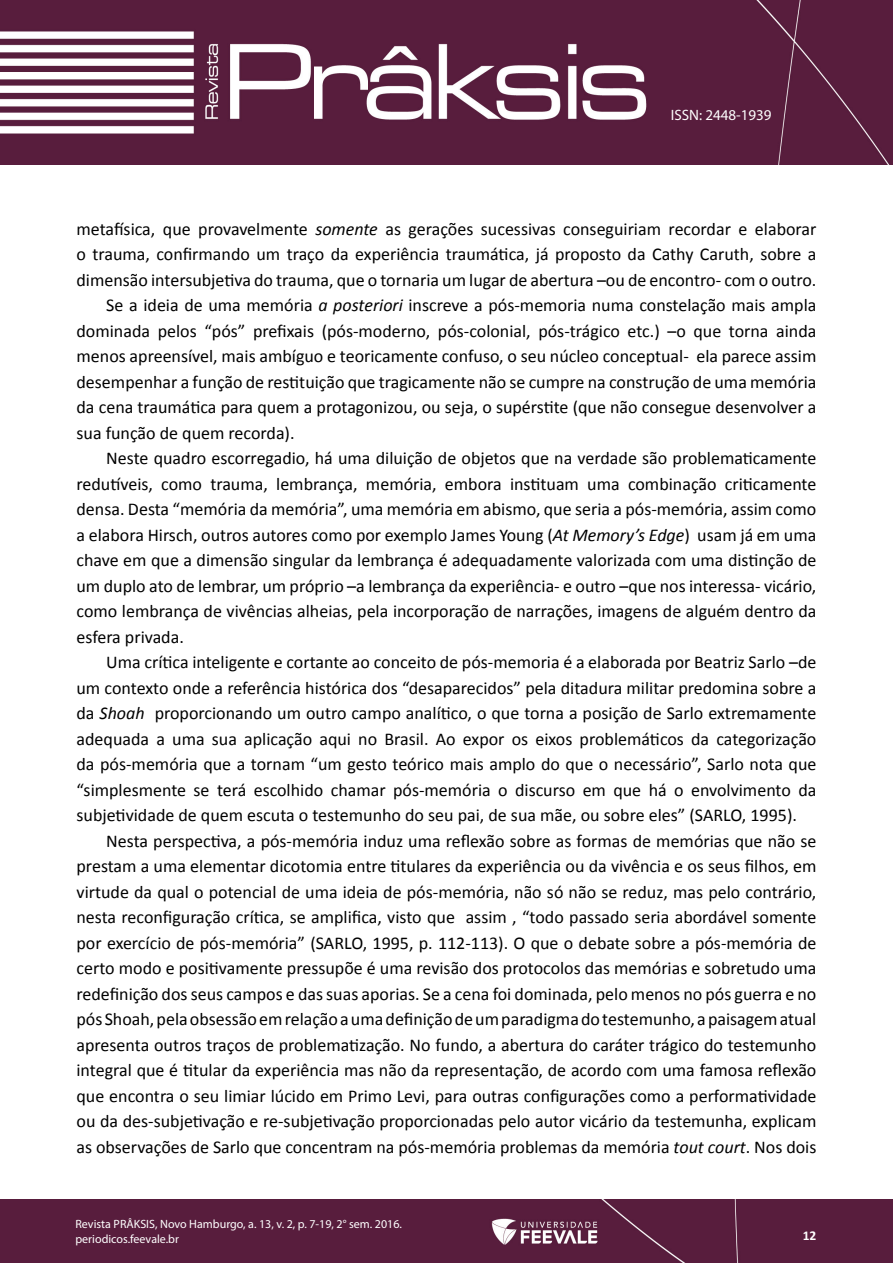
<style>
.page{position:relative;width:893px;height:1263px;background:#fff}
.page>*{position:absolute;margin:0;border:0;box-sizing:border-box;transform-origin:0 0}
.t1{font:18px "Calibri";color:#000}
.t2{font:15px "Myriad Pro";color:#fff}
.t3{font:700 13.5px "Calibri";color:#fff}
.t4{font:12px/15px "Myriad Pro";color:#fff}
.s1{font-style:italic}
</style>
<div class="page">
<img style="left:0;top:0;width:893px;height:164px">
<div style="left:0;top:1199px;width:893px;height:64px;background:#581d3d"></div>
<p class="t2" style="left:671px;top:106px;width:102px">ISSN: 2448-1939</p>
<p class="t1" style="left:77px;top:217px;width:741px">metafísica, que provavelmente <span class="s1">somente</span> as gerações sucessivas conseguiriam recordar e elaborar</p>
<p class="t1" style="left:77px;top:243px;width:741px">o trauma, confirmando um traço da experiência traumática, já proposto da Cathy Caruth, sobre a</p>
<p class="t1" style="left:77px;top:268px;width:741px">dimensão intersubjetiva do trauma, que o tornaria um lugar de abertura –ou de encontro- com o outro.</p>
<p class="t1" style="left:106px;top:294px;width:712px">Se a ideia de uma memória <span class="s1">a posteriori</span> inscreve a pós-memoria numa constelação mais ampla</p>
<p class="t1" style="left:77px;top:319px;width:741px">dominada pelos “pós” prefixais (pós-moderno, pós-colonial, pós-trágico etc.) –o que torna ainda</p>
<p class="t1" style="left:77px;top:345px;width:741px">menos apreensível, mais ambíguo e teoricamente confuso, o seu núcleo conceptual- ela parece assim</p>
<p class="t1" style="left:77px;top:370px;width:741px">desempenhar a função de restituição que tragicamente não se cumpre na construção de uma memória</p>
<p class="t1" style="left:77px;top:396px;width:741px">da cena traumática para quem a protagonizou, ou seja, o supérstite (que não consegue desenvolver a</p>
<p class="t1" style="left:77px;top:421px;width:220px">sua função de quem recorda).</p>
<p class="t1" style="left:106px;top:447px;width:712px">Neste quadro escorregadio, há uma diluição de objetos que na verdade são problematicamente</p>
<p class="t1" style="left:77px;top:472px;width:741px">redutíveis, como trauma, lembrança, memória, embora instituam uma combinação criticamente</p>
<p class="t1" style="left:77px;top:498px;width:741px">densa. Desta “memória da memória”, uma memória em abismo, que seria a pós-memória, assim como</p>
<p class="t1" style="left:77px;top:523px;width:741px">a elabora Hirsch, outros autores como por exemplo James Young (<span class="s1">At Memory’s Edge</span>) usam já em uma</p>
<p class="t1" style="left:77px;top:549px;width:741px">chave em que a dimensão singular da lembrança é adequadamente valorizada com uma distinção de</p>
<p class="t1" style="left:77px;top:574px;width:741px">um duplo ato de lembrar, um próprio –a lembrança da experiência- e outro –que nos interessa- vicário,</p>
<p class="t1" style="left:77px;top:600px;width:741px">como lembrança de vivências alheias, pela incorporação de narrações, imagens de alguém dentro da</p>
<p class="t1" style="left:77px;top:625px;width:109px">esfera privada.</p>
<p class="t1" style="left:106px;top:651px;width:712px">Uma crítica inteligente e cortante ao conceito de pós-memoria é a elaborada por Beatriz Sarlo –de</p>
<p class="t1" style="left:77px;top:676px;width:741px">um contexto onde a referência histórica dos “desaparecidos” pela ditadura militar predomina sobre a</p>
<p class="t1" style="left:77px;top:702px;width:741px">da <span class="s1">Shoah</span> proporcionando um outro campo analítico, o que torna a posição de Sarlo extremamente</p>
<p class="t1" style="left:77px;top:727px;width:741px">adequada a uma sua aplicação aqui no Brasil. Ao expor os eixos problemáticos da categorização</p>
<p class="t1" style="left:77px;top:753px;width:741px">da pós-memória que a tornam “um gesto teórico mais amplo do que o necessário”, Sarlo nota que</p>
<p class="t1" style="left:77px;top:778px;width:741px">“simplesmente se terá escolhido chamar pós-memória o discurso em que há o envolvimento da</p>
<p class="t1" style="left:77px;top:804px;width:722px">subjetividade de quem escuta o testemunho do seu pai, de sua mãe, ou sobre eles” (SARLO, 1995).</p>
<p class="t1" style="left:106px;top:829px;width:712px">Nesta perspectiva, a pós-memória induz uma reflexão sobre as formas de memórias que não se</p>
<p class="t1" style="left:77px;top:855px;width:741px">prestam a uma elementar dicotomia entre titulares da experiência ou da vivência e os seus filhos, em</p>
<p class="t1" style="left:77px;top:880px;width:741px">virtude da qual o potencial de uma ideia de pós-memória, não só não se reduz, mas pelo contrário,</p>
<p class="t1" style="left:77px;top:906px;width:741px">nesta reconfiguração crítica, se amplifica, visto que assim , “todo passado seria abordável somente</p>
<p class="t1" style="left:77px;top:931px;width:741px">por exercício de pós-memória” (SARLO, 1995, p. 112-113). O que o debate sobre a pós-memória de</p>
<p class="t1" style="left:77px;top:957px;width:741px">certo modo e positivamente pressupõe é uma revisão dos protocolos das memórias e sobretudo uma</p>
<p class="t1" style="left:77px;top:982px;width:741px">redefinição dos seus campos e das suas aporias. Se a cena foi dominada, pelo menos no pós guerra e no</p>
<p class="t1" style="left:77px;top:1008px;width:741px">pós Shoah, pela obsessão em relação a uma definição de um paradigma do testemunho, a paisagem atual</p>
<p class="t1" style="left:77px;top:1033px;width:741px">apresenta outros traços de problematização. No fundo, a abertura do caráter trágico do testemunho</p>
<p class="t1" style="left:77px;top:1059px;width:741px">integral que é titular da experiência mas não da representação, de acordo com uma famosa reflexão</p>
<p class="t1" style="left:77px;top:1084px;width:741px">que encontra o seu limiar lúcido em Primo Levi, para outras configurações como a performatividade</p>
<p class="t1" style="left:77px;top:1110px;width:741px">ou da des-subjetivação e re-subjetivação proporcionadas pelo autor vicário da testemunha, explicam</p>
<p class="t1" style="left:77px;top:1135px;width:741px">as observações de Sarlo que concentram na pós-memória problemas da memória <span class="s1">tout court</span>. Nos dois</p>
<p class="t4" style="left:75px;top:1216px;width:328px">Revista PRÂKSIS, Novo Hamburgo, a. 13, v. 2, p. 7-19, 2° sem. 2016. periodicos.feevale.br</p>
<p class="t3" style="left:803px;top:1227px;width:15px">12</p>
</div>
